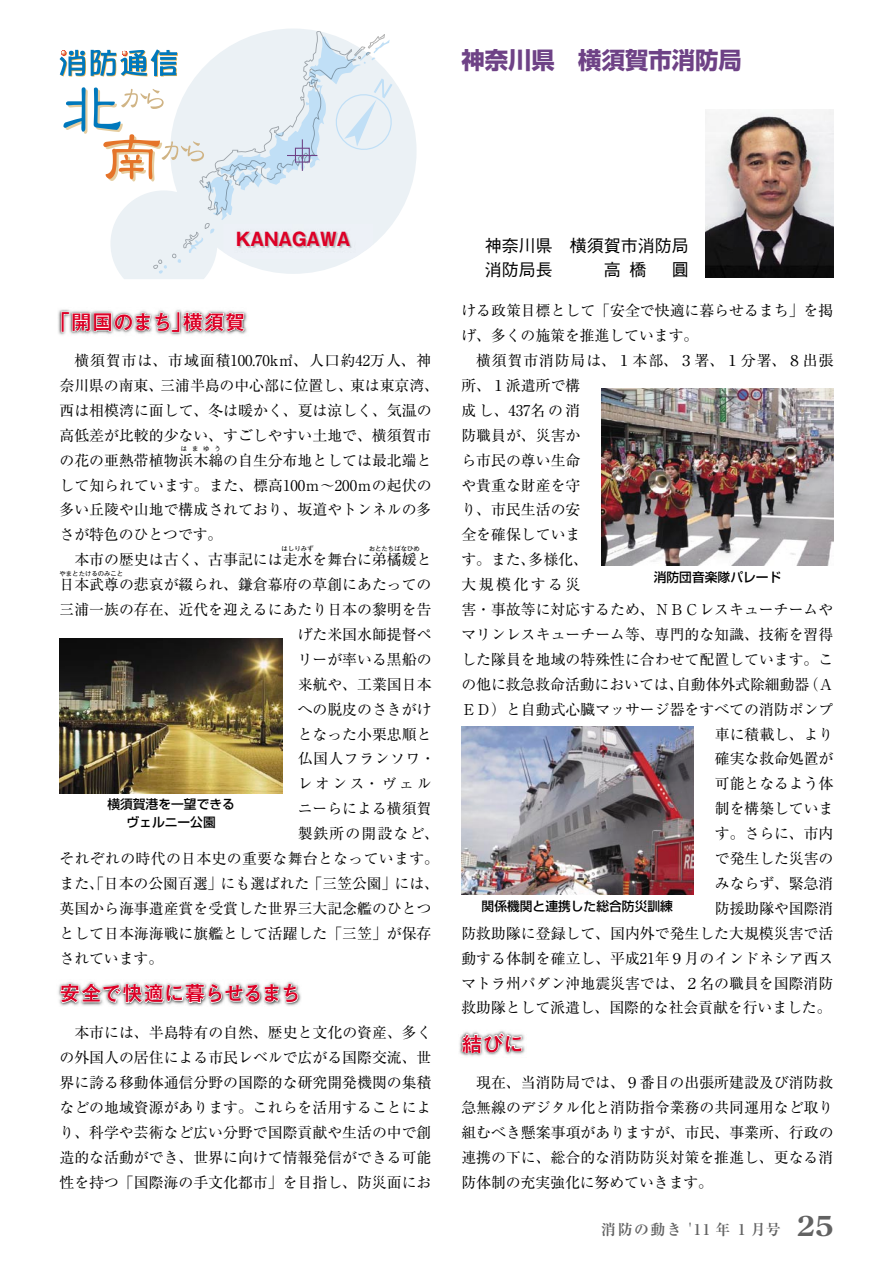
<style>
.page{position:relative;width:893px;height:1263px;background:#fff}
.page>*{position:absolute;margin:0;border:0;box-sizing:border-box;transform-origin:0 0}
.t1{font:700 23.4px "Shin Go Pro";color:#6e4286}
.t2{font:700 21px "Mi Go MB1 Std De";letter-spacing:-.02em;color:#dd0026}
.t3{font:700 21px "Mi Go MB1 Std De";letter-spacing:-.04em;color:#dd0026}
.t4{font:700 18px "Gothic MB101 Pro";color:#dd0026;scale:.92 1}
.t5{font:500 16.95px/23.4px "Gothic BBB Pro";color:#000}
.t6{font:14.85px/24.9px "Ryumin Pro";color:#000;text-align:justify}
.t7{font:14.85px "Ryumin Pro";letter-spacing:.02em;color:#000}
.t8{font:14.85px "Ryumin Pro";letter-spacing:.055em;color:#000}
.t9{font:700 14.85px "Ryumin Pro";letter-spacing:.1em;color:#626262}
.t10{font:14.85px "Ryumin Pro";letter-spacing:.035em;color:#000}
.t11{font:14.85px "Ryumin Pro";letter-spacing:.07em;color:#000}
.t12{font:14.85px "Ryumin Pro";letter-spacing:.085em;color:#000}
.t13{font:14.85px "Ryumin Pro";letter-spacing:.165em;color:#000}
.t14{font:500 12.75px/17.2px "Shin Go Pro";color:#000;text-align:center}
.t15{font:500 6.45px "Gothic BBB Pro";color:#000}
.s1{font-family:"Century Old Style";font-size:27.6px}
</style>
<div class="page">
<div style="left:170px;top:29px;width:247px;height:245px;background:#ebf1f5;border-radius:50%"></div>
<svg style="left:60px;top:31px;width:335px;height:248px"></svg>
<img style="left:223px;top:224px;width:150px;height:35px">
<div style="left:295px;top:148px;width:15px;height:15px;border:1px solid #6e4286"></div>
<hr style="left:287px;top:155px;width:30px;height:1px;background:#6e4286">
<hr style="left:302px;top:139px;width:1px;height:32px;background:#6e4286">
<img style="left:60px;top:639px;width:223px;height:155px">
<img style="left:602px;top:389px;width:231px;height:177px">
<img style="left:461px;top:726px;width:232px;height:168px">
<img style="left:706px;top:109px;width:127px;height:168px">
<img style="left:58px;top:310px;width:189px;height:26px">
<svg style="left:60px;top:309px;width:186px;height:24px"></svg>
<img style="left:58px;top:989px;width:243px;height:17px">
<svg style="left:59px;top:981px;width:240px;height:23px"></svg>
<img style="left:459px;top:1035px;width:66px;height:19px">
<svg style="left:461px;top:1031px;width:62px;height:25px"></svg>
<h1 class="t1" style="left:461px;top:42px;width:282px">神奈川県　横須賀市消防局</h1>
<p class="t4" style="left:236px;top:224px;width:126px">KANAGAWA</p>
<h2 class="t2" style="left:49px;top:306px;width:198px">「開国のまち」横須賀</h2>
<p class="t6" style="left:60px;top:347px;width:381px;text-align:center">横須賀市は、市域面積100.70k㎡、人口約42万人、神<br>奈川県の南東、三浦半島の中心部に位置し、東は東京湾、西は相模湾に面して、冬は暖かく、夏は涼しく、気温の高低差が比較的少ない、すごしやすい土地で、横須賀市の花の亜熱帯植物浜木綿の自生分布地としては最北端と</p>
<p class="t15" style="left:181px;top:444px;width:41px">はまゆう</p>
<p class="t6" style="left:60px;top:471px;width:374px">して知られています。また、標高100ｍ～200ｍの起伏の多い丘陵や山地で構成されており、坂道やトンネルの多さが特色のひとつです。</p>
<p class="t6" style="left:74px;top:546px;width:359px">本市の歴史は古く、古事記には走水を舞台に弟橘媛と</p>
<p class="t15" style="left:282px;top:543px;width:33px">はしりみず</p>
<p class="t15" style="left:369px;top:543px;width:53px">おとたちばなひめ</p>
<p class="t6" style="left:60px;top:571px;width:373px">日本武尊の悲哀が綴られ、鎌倉幕府の草創にあたっての</p>
<p class="t15" style="left:60px;top:568px;width:65px">やまとたけるのみこと</p>
<p class="t6" style="left:60px;top:596px;width:373px">三浦一族の存在、近代を迎えるにあたり日本の黎明を告</p>
<p class="t6" style="left:298px;top:621px;width:135px">げた米国水師提督ペ</p>
<p class="t6" style="left:298px;top:646px;width:135px">リーが率いる黒船の</p>
<p class="t6" style="left:298px;top:671px;width:135px">来航や、工業国日本</p>
<p class="t6" style="left:298px;top:696px;width:135px">への脱皮のさきがけ</p>
<p class="t6" style="left:298px;top:720px;width:135px">となった小栗忠順と</p>
<p class="t10" style="left:298px;top:747px;width:139px">仏国人フランソワ・</p>
<p class="t6" style="left:298px;top:770px;width:135px">レオンス・ヴェル</p>
<p class="t6" style="left:298px;top:795px;width:135px">ニーらによる横須賀</p>
<p class="t11" style="left:298px;top:822px;width:143px">製鉄所の開設など、</p>
<p class="t7" style="left:60px;top:847px;width:381px">それぞれの時代の日本史の重要な舞台となっています。</p>
<p class="t6" style="left:60px;top:870px;width:381px">また、「日本の公園百選」にも選ばれた「三笠公園」には、</p>
<p class="t6" style="left:60px;top:895px;width:374px">英国から海事遺産賞を受賞した世界三大記念艦のひとつ</p>
<p class="t6" style="left:60px;top:920px;width:373px">として日本海海戦に旗艦として活躍した「三笠」が保存</p>
<p class="t6" style="left:60px;top:944px;width:105px">されています。</p>
<p class="t14" style="left:107px;top:794px;width:129px">横須賀港を一望できるヴェルニー公園</p>
<h2 class="t3" style="left:60px;top:977px;width:243px">安全で快適に暮らせるまち</h2>
<p class="t6" style="left:60px;top:1019px;width:374px;text-indent:15px">本市には、半島特有の自然、歴史と文化の資産、多くの外国人の居住による市民レベルで広がる国際交流、世界に誇る移動体通信分野の国際的な研究開発機関の集積などの地域資源があります。これらを活用することにより、科学や芸術など広い分野で国際貢献や生活の中で創造的な活動ができ、世界に向けて情報発信ができる可能性を持つ「国際海の手文化都市」を目指し、防災面にお</p>
<p class="t5" style="left:485px;top:232px;width:206px">神奈川県　横須賀市消防局消防局長　　　高 橋 　圓</p>
<p class="t6" style="left:461px;top:297px;width:373px">ける政策目標として「安全で快適に暮らせるまち」を掲げ、多くの施策を推進しています。</p>
<p class="t8" style="left:476px;top:349px;width:359px">横須賀市消防局は、１本部、３署、１分署、８出張</p>
<p class="t6" style="left:461px;top:372px;width:121px">所、１派遣所で構</p>
<p class="t12" style="left:461px;top:399px;width:121px">成し、437名の消</p>
<p class="t6" style="left:461px;top:422px;width:121px">防職員が、災害か</p>
<p class="t6" style="left:461px;top:447px;width:121px">ら市民の尊い生命</p>
<p class="t6" style="left:461px;top:471px;width:121px">や貴重な財産を守</p>
<p class="t6" style="left:461px;top:496px;width:121px">り、市民生活の安</p>
<p class="t6" style="left:461px;top:521px;width:121px">全を確保していま</p>
<p class="t6" style="left:461px;top:546px;width:128px">す。また、多様化、</p>
<p class="t13" style="left:461px;top:573px;width:121px">大規模化する災</p>
<p class="t6" style="left:461px;top:596px;width:373px">害・事故等に対応するため、ＮＢＣレスキューチームや</p>
<p class="t6" style="left:461px;top:621px;width:373px">マリンレスキューチーム等、専門的な知識、技術を習得</p>
<p class="t6" style="left:461px;top:646px;width:373px">した隊員を地域の特殊性に合わせて配置しています。こ</p>
<p class="t6" style="left:461px;top:671px;width:374px">の他に救急救命活動においては、自動体外式除細動器（Ａ</p>
<p class="t6" style="left:461px;top:696px;width:374px">ＥＤ）と自動式心臓マッサージ器をすべての消防ポンプ</p>
<p class="t6" style="left:715px;top:720px;width:120px">車に積載し、より</p>
<p class="t6" style="left:715px;top:745px;width:120px">確実な救命処置が</p>
<p class="t6" style="left:715px;top:770px;width:120px">可能となるよう体</p>
<p class="t6" style="left:715px;top:795px;width:120px">制を構築していま</p>
<p class="t6" style="left:715px;top:820px;width:120px">す。さらに、市内</p>
<p class="t6" style="left:715px;top:845px;width:120px">で発生した災害の</p>
<p class="t6" style="left:715px;top:870px;width:120px">みならず、緊急消</p>
<p class="t6" style="left:715px;top:895px;width:120px">防援助隊や国際消</p>
<p class="t6" style="left:461px;top:920px;width:373px">防救助隊に登録して、国内外で発生した大規模災害で活</p>
<p class="t6" style="left:461px;top:944px;width:374px">動する体制を確立し、平成21年９月のインドネシア西ス</p>
<p class="t6" style="left:461px;top:969px;width:373px">マトラ州パダン沖地震災害では、２名の職員を国際消防</p>
<p class="t6" style="left:461px;top:994px;width:372px">救助隊として派遣し、国際的な社会貢献を行いました。</p>
<p class="t14" style="left:654px;top:567px;width:129px">消防団音楽隊パレード</p>
<p class="t14" style="left:482px;top:896px;width:193px">関係機関と連携した総合防災訓練</p>
<h2 class="t2" style="left:461px;top:1028px;width:64px">結びに</h2>
<p class="t6" style="left:461px;top:1069px;width:374px;text-indent:15px">現在、当消防局では、９番目の出張所建設及び消防救急無線のデジタル化と消防指令業務の共同運用など取り組むべき懸案事項がありますが、市民、事業所、行政の連携の下に、総合的な消防防災対策を推進し、更なる消防体制の充実強化に努めていきます。</p>
<p class="t9" style="left:601px;top:1218px;width:234px">消防の動き '11 年 1 月号 <span class="s1">25</span></p>
</div>
